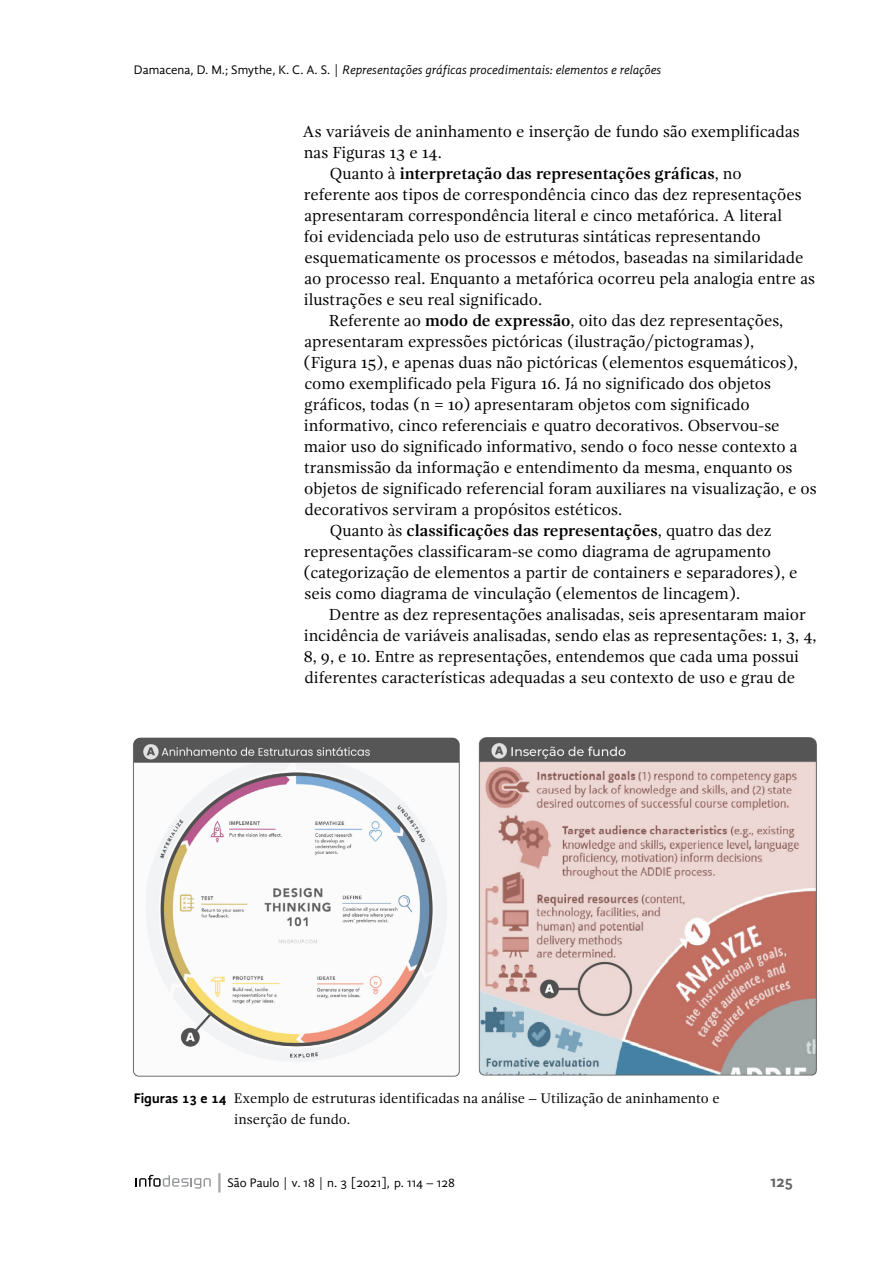
<style>
.page{position:relative;width:893px;height:1263px;background:#fff}
.page>*{position:absolute;margin:0;border:0;box-sizing:border-box;transform-origin:0 0}
.PT_Corpo_de_texto{font:16.5px/21px "Gandhi Serif";color:#000}
.t1{font:700 16.5px "Gandhi Sans";color:#636466}
.PT_Legenda_Figuras_N{font:14.25px/21px "Gandhi Serif";color:#000}
.t2{font:italic 12.75px "Gandhi Sans";color:#000}
.t3{font:12.75px "Gandhi Sans";color:#000}
.s1{font-style:normal}
.s2{font-weight:700}
.s3{font-family:"Gandhi Sans";font-weight:700}
.s4{font-size:19.2px;color:#a7a9ac}
</style>
<div class="page">
<svg style="left:136px;top:1175px;width:75px;height:13px"></svg>
<img style="left:132px;top:737px;width:328px;height:340px">
<img style="left:478px;top:737px;width:339px;height:339px">
<p class="t2" style="left:134px;top:62px;width:529px"><span class="s1">Damacena, D. M.; Smythe, K. C. A. S. |</span> Representações gráficas procedimentais: elementos e relações</p>
<p class="PT_Corpo_de_texto" style="left:302px;top:121px;width:499px">As variáveis de aninhamento e inserção de fundo são exemplificadas nas Figuras 13 e 14.</p>
<p class="PT_Corpo_de_texto" style="left:304px;top:163px;width:513px;text-indent:26px">Quanto à <span class="s2">interpretação das representações gráficas</span>, no<br>referente aos tipos de correspondência cinco das dez representações apresentaram correspondência literal e cinco metafórica. A literal<br>foi evidenciada pelo uso de estruturas sintáticas representando esquematicamente os processos e métodos, baseadas na similaridade ao processo real. Enquanto a metafórica ocorreu pela analogia entre as ilustrações e seu real significado.</p>
<p class="PT_Corpo_de_texto" style="left:303px;top:310px;width:515px;text-indent:26px">Referente ao <span class="s2">modo de expressão</span>, oito das dez representações, apresentaram expressões pictóricas (ilustração/pictogramas),<br>(Figura 15), e apenas duas não pictóricas (elementos esquemáticos), como exemplificado pela Figura 16. Já no significado dos objetos gráficos, todas (n = 10) apresentaram objetos com significado informativo, cinco referenciais e quatro decorativos. Observou-se maior uso do significado informativo, sendo o foco nesse contexto a transmissão da informação e entendimento da mesma, enquanto os objetos de significado referencial foram auxiliares na visualização, e os decorativos serviram a propósitos estéticos.</p>
<p class="PT_Corpo_de_texto" style="left:303px;top:520px;width:496px;text-indent:26px">Quanto às <span class="s2">classificações das representações</span>, quatro das dez representações classificaram-se como diagrama de agrupamento (categorização de elementos a partir de containers e separadores), e seis como diagrama de vinculação (elementos de lincagem).</p>
<p class="PT_Corpo_de_texto" style="left:304px;top:604px;width:514px;text-indent:25px">Dentre as dez representações analisadas, seis apresentaram maior incidência de variáveis analisadas, sendo elas as representações: 1, 3, 4, 8, 9, e 10. Entre as representações, entendemos que cada uma possui diferentes características adequadas a seu contexto de uso e grau de</p>
<p class="PT_Legenda_Figuras_N" style="left:234px;top:1087px;width:487px;text-indent:-100px"><span class="s3">Figuras 13 e 14</span> Exemplo de estruturas identificadas na análise – Utilização de aninhamento e inserção de fundo.</p>
<p class="t3" style="left:214px;top:1175px;width:243px"><span class="s4">|</span>São Paulo | v. 18 | n. 3 [2021], p. 114 – 128</p>
<p class="t1" style="left:770px;top:1171px;width:24px">125</p>
</div>
